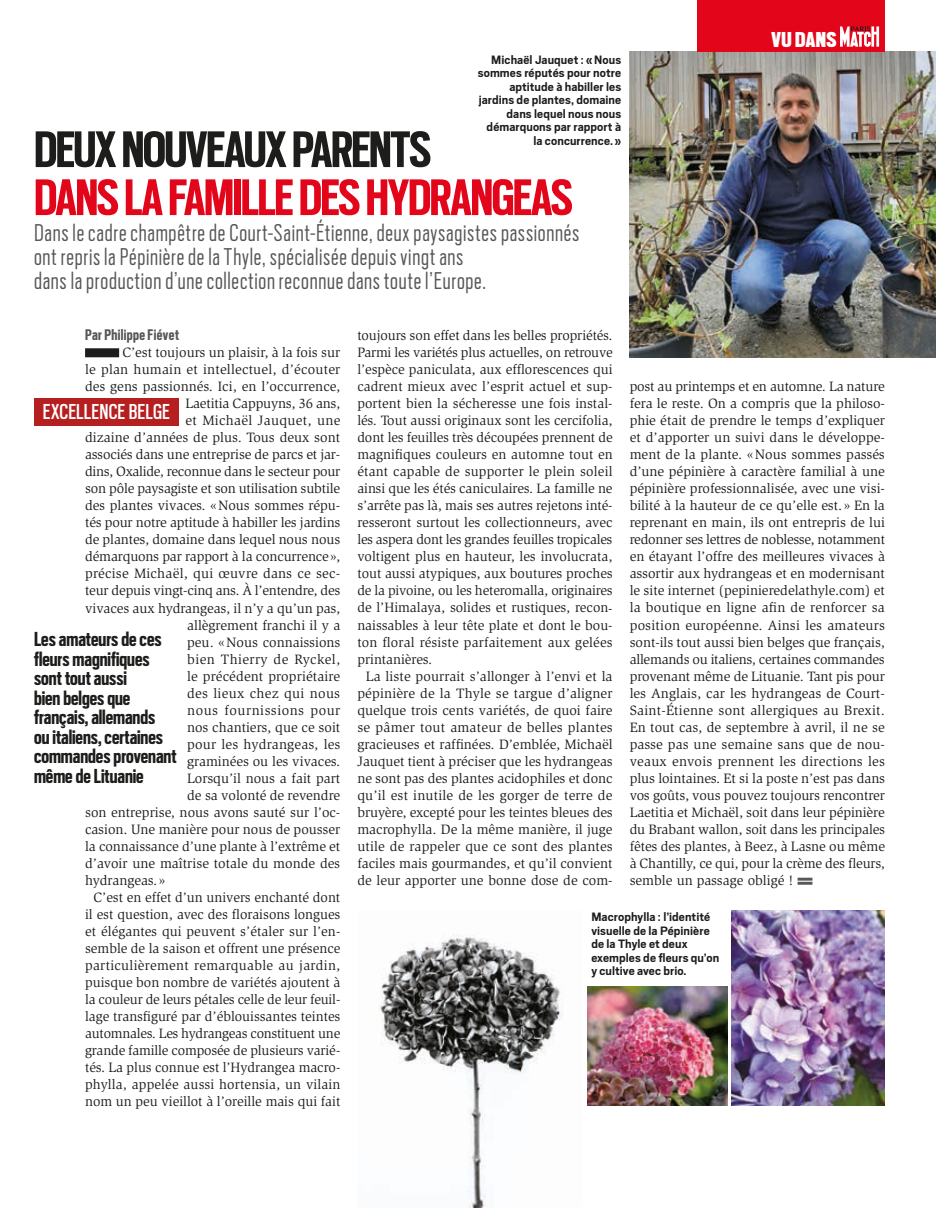
<style>
.page{position:relative;width:936px;height:1208px;background:#fff}
.page>*{position:absolute;margin:0;border:0;box-sizing:border-box;transform-origin:0 0}
.t1{font:700 57px "Scout Cond";letter-spacing:-.025em;color:#e3061b}
.t2{font:700 57px "Scout Cond";letter-spacing:-.025em;color:#1d1d1b}
.t3{font:300 27px/24px "Scout Cond";letter-spacing:.025em;color:#575756}
.t4{font:24px "Scout Cond";letter-spacing:.01em;color:#fff}
.t5{font:900 24px "Scout Cond";letter-spacing:.02em;color:#fff}
.t6{font:700 22.5px/19.5px "Scout Cond";color:#1d1d1b}
.t7{font:700 17.1px "Scout Cond";letter-spacing:.025em;color:#575756}
.t8{font:13.95px/17px "Slimbach Std";color:#1d1d1b;text-align:justify}
.t9{font:13.95px "Slimbach Std";letter-spacing:.025em;color:#1d1d1b}
.t10{font:13.95px "Slimbach Std";letter-spacing:-.02em;color:#1d1d1b}
.t11{font:13.95px "Slimbach Std";letter-spacing:.03em;color:#1d1d1b}
.t12{font:13.95px "Slimbach Std";letter-spacing:.04em;color:#1d1d1b}
.t13{font:13.95px "Slimbach Std";letter-spacing:.02em;color:#1d1d1b}
.t14{font:700 13.5px/13.5px "Scout";letter-spacing:.005em;color:#1d1d1b;text-align:right}
</style>
<div class="page">
<div style="left:85px;top:348px;width:34px;height:9px;background:#1d1d1b"></div>
<hr style="left:797px;top:877px;width:15px;height:3px;background:#575756">
<hr style="left:797px;top:881px;width:15px;height:3px;background:#575756">
<img style="left:629px;top:51px;width:306px;height:306px">
<div style="left:697px;top:0;width:187px;height:51px;background:#e3061b"></div>
<svg style="left:840px;top:26px;width:39px;height:21px"></svg>
<div style="left:34px;top:398px;width:145px;height:27px;background:#b61f1f"></div>
<img style="left:731px;top:910px;width:153px;height:196px">
<img style="left:587px;top:986px;width:140px;height:120px">
<img style="left:379px;top:934px;width:184px;height:274px">
<h3 class="t5" style="left:771px;top:24px;width:66px">VU DANS</h3>
<p class="t14" style="left:478px;top:52px;width:145px">Michaël Jauquet : «Nous sommes réputés pour notre aptitude à habiller les jardins de plantes, domaine dans lequel nous nous démarquons par rapport à la concurrence. »</p>
<h1 class="t2" style="left:34px;top:112px;width:398px">DEUX NOUVEAUX PARENTS</h1>
<h1 class="t1" style="left:34px;top:160px;width:540px">DANS LA FAMILLE DESHYDRANGEAS</h1>
<h2 class="t3" style="left:34px;top:219px;width:547px">Dans le cadre champêtre de Court-Saint-Étienne, deux paysagistes passionnés ont repris la Pépinière de la Thyle, spécialisée depuis vingt ans<br>dans la production d’une collectionreconnue dans toute l’Europe.</h2>
<p class="t7" style="left:85px;top:324px;width:95px">Par Philippe Fiévet</p>
<p class="t8" style="left:122px;top:344px;width:219px">C’est toujours un plaisir, à la fois sur</p>
<p class="t8" style="left:85px;top:361px;width:257px">le plan humain et intellectuel, d’écouter</p>
<p class="t8" style="left:85px;top:378px;width:257px">des gens passionnés. Ici, en l’occurrence,</p>
<p class="t8" style="left:185px;top:395px;width:156px">Laetitia Cappuyns, 36 ans,</p>
<p class="t9" style="left:185px;top:413px;width:156px">et Michaël Jauquet, une</p>
<p class="t8" style="left:85px;top:429px;width:256px">dizaine d’années de plus. Tous deux sont</p>
<p class="t8" style="left:85px;top:446px;width:257px">associés dans une entreprise de parcs et jar-</p>
<p class="t10" style="left:85px;top:464px;width:257px">dins, Oxalide, reconnue dans le secteur pour</p>
<p class="t8" style="left:85px;top:480px;width:256px">son pôle paysagiste et son utilisation subtile</p>
<p class="t8" style="left:85px;top:497px;width:257px">des plantes vivaces. «Nous sommes répu-</p>
<p class="t8" style="left:85px;top:514px;width:257px">tés pour notre aptitude à habiller les jardins</p>
<p class="t8" style="left:85px;top:531px;width:257px">de plantes, domaine dans lequel nous nous</p>
<p class="t8" style="left:85px;top:548px;width:257px">démarquons par rapport à la concurrence»,</p>
<p class="t8" style="left:85px;top:565px;width:257px">précise Michaël, qui œuvre dans ce sec-</p>
<p class="t8" style="left:85px;top:582px;width:257px">teur depuis vingt-cinq ans. À l’entendre, des</p>
<p class="t8" style="left:85px;top:599px;width:257px">vivaces aux hydrangeas, il n’y a qu’un pas,</p>
<p class="t8" style="left:187px;top:616px;width:155px">allègrement franchi il y a</p>
<p class="t8" style="left:187px;top:633px;width:155px">peu. «Nous connaissions</p>
<p class="t11" style="left:187px;top:651px;width:155px">bien Thierry de Ryckel,</p>
<p class="t8" style="left:187px;top:667px;width:155px">le précédent propriétaire</p>
<p class="t13" style="left:187px;top:685px;width:154px">des lieux chez qui nous</p>
<p class="t12" style="left:187px;top:702px;width:155px">nous fournissions pour</p>
<p class="t8" style="left:187px;top:718px;width:155px">nos chantiers, que ce soit</p>
<p class="t8" style="left:187px;top:735px;width:155px">pour les hydrangeas, les</p>
<p class="t8" style="left:187px;top:752px;width:155px">graminées ou les vivaces.</p>
<p class="t8" style="left:187px;top:769px;width:154px">Lorsqu’il nous a fait part</p>
<p class="t8" style="left:187px;top:786px;width:155px">de sa volonté de revendre</p>
<p class="t8" style="left:85px;top:803px;width:257px">son entreprise, nous avons sauté sur l’oc-</p>
<p class="t8" style="left:85px;top:820px;width:257px">casion. Une manière pour nous de pousser</p>
<p class="t8" style="left:85px;top:837px;width:257px">la connaissance d’une plante à l’extrême et</p>
<p class="t8" style="left:85px;top:854px;width:257px">d’avoir une maîtrise totale du monde des</p>
<p class="t8" style="left:85px;top:871px;width:81px">hydrangeas. »</p>
<p class="t8" style="left:94px;top:888px;width:248px">C’est en effet d’un univers enchanté dont</p>
<p class="t8" style="left:85px;top:905px;width:257px">il est question, avec des floraisons longues</p>
<p class="t8" style="left:85px;top:922px;width:257px">et élégantes qui peuvent s’étaler sur l’en-</p>
<p class="t8" style="left:85px;top:939px;width:257px">semble de la saison et offrent une présence</p>
<p class="t9" style="left:85px;top:957px;width:257px">particulièrement remarquable au jardin,</p>
<p class="t8" style="left:85px;top:973px;width:257px">puisque bon nombre de variétés ajoutent à</p>
<p class="t8" style="left:85px;top:990px;width:257px">la couleur de leurs pétales celle de leur feuil-</p>
<p class="t8" style="left:85px;top:1007px;width:257px">lage transfiguré par d’éblouissantes teintes</p>
<p class="t8" style="left:85px;top:1024px;width:257px">automnales. Les hydrangeas constituent une</p>
<p class="t8" style="left:85px;top:1041px;width:257px">grande famille composée de plusieurs varié-</p>
<p class="t8" style="left:85px;top:1058px;width:257px">tés. La plus connue est l’Hydrangea macro-</p>
<p class="t8" style="left:85px;top:1075px;width:257px">phylla, appelée aussi hortensia, un vilain</p>
<p class="t8" style="left:85px;top:1092px;width:257px">nom un peu vieillot à l’oreille mais qui fait</p>
<p class="t8" style="left:357px;top:327px;width:257px">toujours son effet dans les belles propriétés.<br>Parmi les variétés plus actuelles, on retrouve l’espèce paniculata, aux efflorescences qui cadrent mieux avec l’esprit actuel et sup&shy;portent bien la sécheresse une fois instal&shy;lés. Tout aussi originaux sont les cercifolia, dont les feuilles très découpées prennent de magnifiques couleurs en automne tout en étant capable de supporter le plein soleil ainsi que les étés caniculaires. La famille ne s’arrête pas là, mais ses autres rejetons inté&shy;resseront surtout les collectionneurs, avec les aspera dont les grandes feuilles tropicales voltigent plus en hauteur, les involucrata, tout aussi atypiques, aux boutures proches de la pivoine, ou les heteromalla, originaires de l’Himalaya, solides et rustiques, recon&shy;naissables à leur tête plate et dont le bou&shy;ton floral résiste parfaitement aux gelées printanières.</p>
<p class="t8" style="left:357px;top:667px;width:257px;text-align:center">La liste pourrait s’allonger à l’envi et la pépinière de la Thyle se targue d’aligner quelque trois cents variétés, de quoi faire se pâmer tout amateur de belles plantes gracieuses et raffinées. D’emblée, Michaël Jauquet tient à préciser que les hydrangeas ne sont pas des plantes acidophiles et donc qu’il est inutile de les gorger de terre de bruyère, excepté pour les teintes bleues des macrophylla. De la même manière, il juge utile de rappeler que ce sont des plantes faciles mais gourmandes, et qu’il convient de leur apporter une bonne dose de com-</p>
<p class="t8" style="left:629px;top:378px;width:257px">post au printemps et en automne. La nature fera le reste. On a compris que la philoso&shy;phie était de prendre le temps d’expliquer et d’apporter un suivi dans le développe&shy;ment de la plante. «Nous sommes passés d’une pépinière à caractère familial à une pépinière professionnalisée, avec une visi&shy;bilité à la hauteur de ce qu’elle est. » En la reprenant en main, ils ont entrepris de lui redonner ses lettres de noblesse, notamment en étayant l’offre des meilleures vivaces à assortir aux hydrangeas et en modernisant le site internet (pepinieredelathyle.com) et la boutique en ligne afin de renforcer sa position européenne. Ainsi les amateurs sont-ils tout aussi bien belges que français, allemands ou italiens, certaines commandes provenant même de Lituanie. Tant pis pour les Anglais, car les hydrangeas de Court-Saint-Étienne sont allergiques au Brexit.<br>En tout cas, de septembre à avril, il ne se passe pas une semaine sans que de nou&shy;veaux envois prennent les directions les plus lointaines. Et si la poste n’est pas dans vos goûts, vous pouvez toujours rencontrer Laetitia et Michaël, soit dans leur pépinière du Brabant wallon, soit dans les principales fêtes des plantes, à Beez, à Lasne ou même à Chantilly, ce qui, pour la crème des fleurs, semble un passage obligé !</p>
<h3 class="t4" style="left:43px;top:396px;width:129px">EXCELLENCE BELGE</h3>
<h3 class="t6" style="left:34px;top:628px;width:144px">Les amateurs de ces fleurs magnifiques sont tout aussi bienbelges que français, allemands ouitaliens, certaines commandes provenant même de Lituanie</h3>
<p class="t14" style="left:591px;top:909px;width:129px;text-align:left">Macrophylla : l’identité visuelle de la Pépinière de la Thyle et deux exemples de fleurs qu’on y cultive avec brio.</p>
</div>
